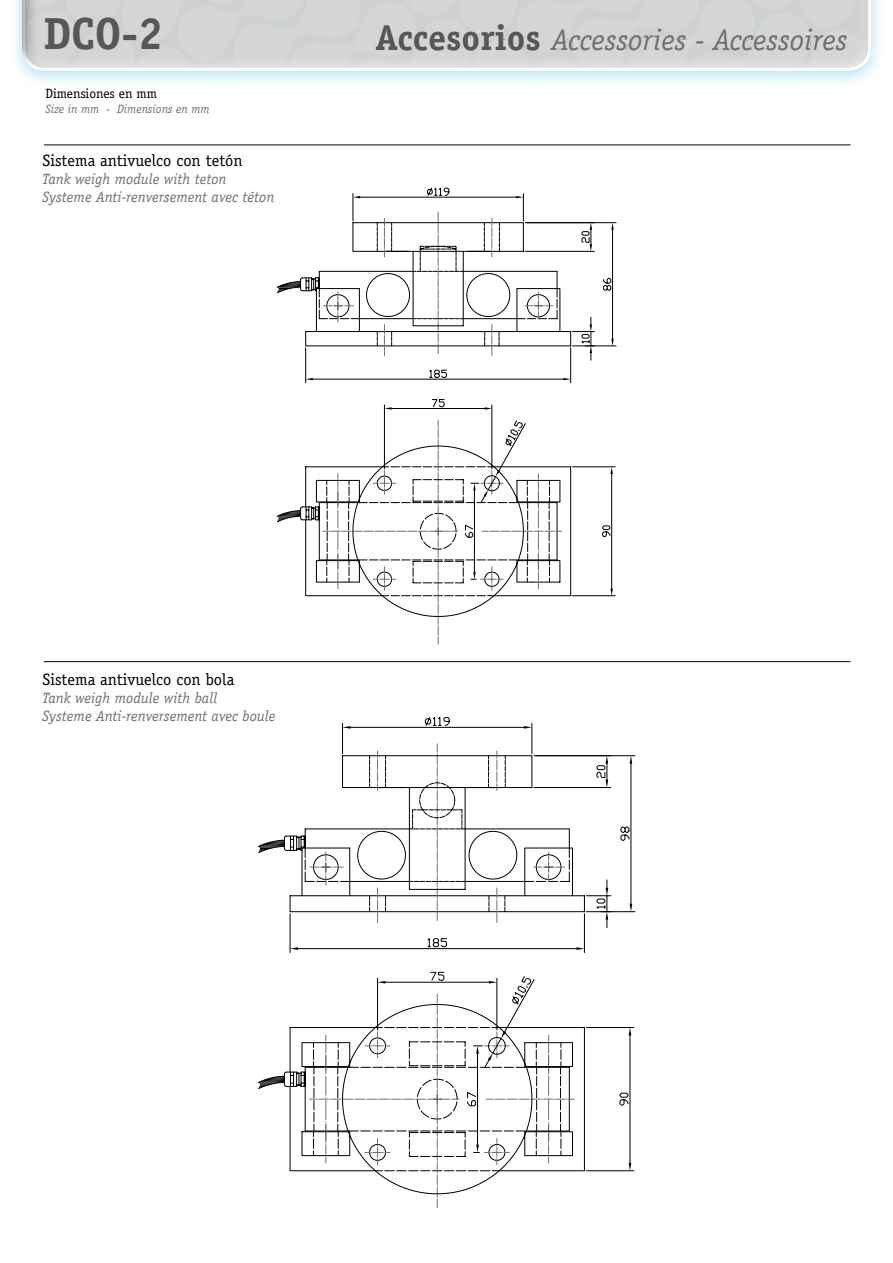
<style>
.page{position:relative;width:893px;height:1263px;background:#fff}
.page>*{position:absolute;margin:0;border:0;box-sizing:border-box;transform-origin:0 0}
.t1{font:700 45px "Officina Serif Std";color:#575756}
.t2{font:700 36px "Officina Serif Std";color:#575756}
.t3{font:italic 30px "Officina Serif Std";color:#706f6f}
.t4{font:16.5px "Officina Serif Std";color:#000}
.t5{font:italic 15px/18px "Officina Serif Std";color:#706f6f}
.t6{font:13.5px "Officina Serif Std";color:#000}
.t7{font:italic 12px "Officina Serif Std";color:#706f6f}
</style>
<div class="page">
<div style="left:8px;top:0;width:877px;height:90px;background:#009fe3;opacity:.3"></div>
<div style="left:21px;top:0;width:852px;height:71px;background:#000;opacity:.5"></div>
<hr style="left:44px;top:661px;width:806px;height:1px;background:#000">
<hr style="left:44px;top:145px;width:806px;height:1px;background:#000">
<hr style="left:586px;top:1027px;width:48px;height:1px;background:#000">
<hr style="left:586px;top:1170px;width:48px;height:1px;background:#000">
<hr style="left:630px;top:1035px;width:1px;height:128px;background:#000">
<svg style="left:629px;top:1028px;width:2px;height:7px"></svg>
<svg style="left:629px;top:1163px;width:2px;height:8px"></svg>
<svg style="left:619px;top:1092px;width:10px;height:14px"></svg>
<hr style="left:601px;top:911px;width:34px;height:1px;background:#000">
<hr style="left:534px;top:755px;width:101px;height:1px;background:#000">
<hr style="left:631px;top:764px;width:1px;height:140px;background:#000">
<svg style="left:630px;top:904px;width:2px;height:8px"></svg>
<svg style="left:630px;top:756px;width:2px;height:8px"></svg>
<svg style="left:620px;top:826px;width:10px;height:15px"></svg>
<hr style="left:532px;top:723px;width:1px;height:31px;background:#000">
<hr style="left:342px;top:723px;width:1px;height:31px;background:#000">
<hr style="left:351px;top:727px;width:173px;height:1px;background:#000">
<svg style="left:524px;top:726px;width:8px;height:3px"></svg>
<svg style="left:343px;top:726px;width:8px;height:3px"></svg>
<svg style="left:424px;top:717px;width:26px;height:9px"></svg>
<svg style="left:258px;top:744px;width:353px;height:464px"></svg>
<hr style="left:572px;top:466px;width:43px;height:1px;background:#000">
<hr style="left:572px;top:595px;width:43px;height:1px;background:#000">
<hr style="left:611px;top:474px;width:1px;height:114px;background:#000">
<svg style="left:610px;top:467px;width:3px;height:7px"></svg>
<svg style="left:610px;top:588px;width:3px;height:8px"></svg>
<svg style="left:602px;top:525px;width:9px;height:12px"></svg>
<hr style="left:585px;top:346px;width:31px;height:1px;background:#000">
<hr style="left:525px;top:222px;width:91px;height:1px;background:#000">
<hr style="left:612px;top:230px;width:1px;height:109px;background:#000">
<svg style="left:611px;top:339px;width:3px;height:7px"></svg>
<svg style="left:611px;top:223px;width:3px;height:7px"></svg>
<svg style="left:603px;top:278px;width:9px;height:13px"></svg>
<svg style="left:277px;top:188px;width:317px;height:456px"></svg>
<h1 class="t1" style="left:44px;top:6px;width:121px">DCO-2</h1>
<p class="t6" style="left:45px;top:86px;width:113px">Dimensiones en mm</p>
<p class="t7" style="left:45px;top:102px;width:166px">Size in mm - Dimensions en mm</p>
<p class="t4" style="left:43px;top:150px;width:202px">Sistema antivuelco con tetón</p>
<p class="t5" style="left:43px;top:170px;width:233px">Tank weigh module with teton<br>Systeme Anti-renversement avec téton</p>
<h2 class="t2" style="left:378px;top:15px;width:167px">Accesorios</h2>
<h3 class="t3" style="left:554px;top:23px;width:298px">Accessories - Accessoires</h3>
<p class="t4" style="left:43px;top:670px;width:193px">Sistema antivuelco con bola</p>
<p class="t5" style="left:43px;top:689px;width:234px">Tank weigh module with ball<br>Systeme Anti-renversement avec boule</p>
</div>
